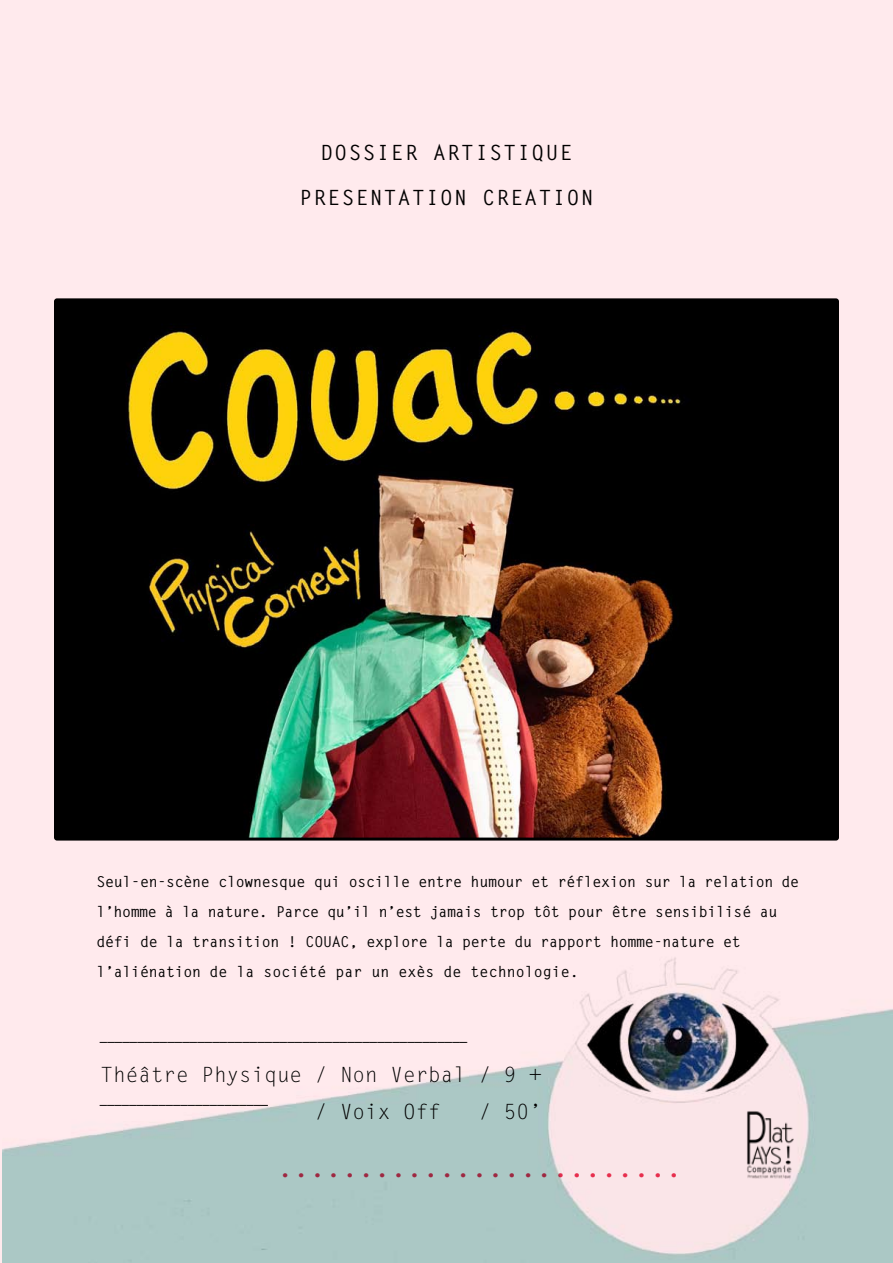
<style>
.page{position:relative;width:893px;height:1263px;background:#ffeaed}
.page>*{position:absolute;margin:0;border:0;box-sizing:border-box;transform-origin:0 0}
.t1{font:700 27px "Letter Gothic Std";color:#ec2f4f}
.t2{font:21px/37.2px "Letter Gothic Std";color:#000}
.t3{font:700 21px/45px "Letter Gothic Std";letter-spacing:.07em;color:#000;text-align:center}
.t4{font:700 15px/30px "Letter Gothic Std";letter-spacing:-.02em;color:#000}
.t5{font:15px "Eurostile";color:#000}
.t6{font:15px "Corbel";color:#000}
</style>
<div class="page">
<img style="left:58px;top:302px;width:777px;height:534px">
<div style="left:54px;top:298px;width:785px;height:542px;border:3px solid #000;border-radius:2px"></div>
<img style="left:2px;top:957px;width:891px;height:306px">
<h2 class="t3" style="left:299px;top:131px;width:295px">DOSSIER ARTISTIQUE<br>PRESENTATION CREATION</h2>
<p class="t4" style="left:97px;top:867px;width:704px">Seul-en-scène clownesque qui oscille entre humour et réflexion sur la relation de l’homme à la nature. Parce qu’il n’est jamais trop tôt pour être sensibilisé au défi de la transition ! COUAC, explore la perte du rapport homme-nature et l’aliénation de la société par un exès de technologie.</p>
<p class="t5" style="left:100px;top:1028px;width:369px">_________________________________________________</p>
<h2 class="t2" style="left:315px;top:1057px;width:228px;text-indent:-214px">Théâtre Physique / Non Verbal / 9 + / Voix Off</h2>
<h2 class="t2" style="left:479px;top:1094px;width:65px">/ 50’</h2>
<p class="t6" style="left:100px;top:1090px;width:170px">_______________________</p>
<h1 class="t1" style="left:277px;top:1150px;width:407px">.........................</h1>
</div>
